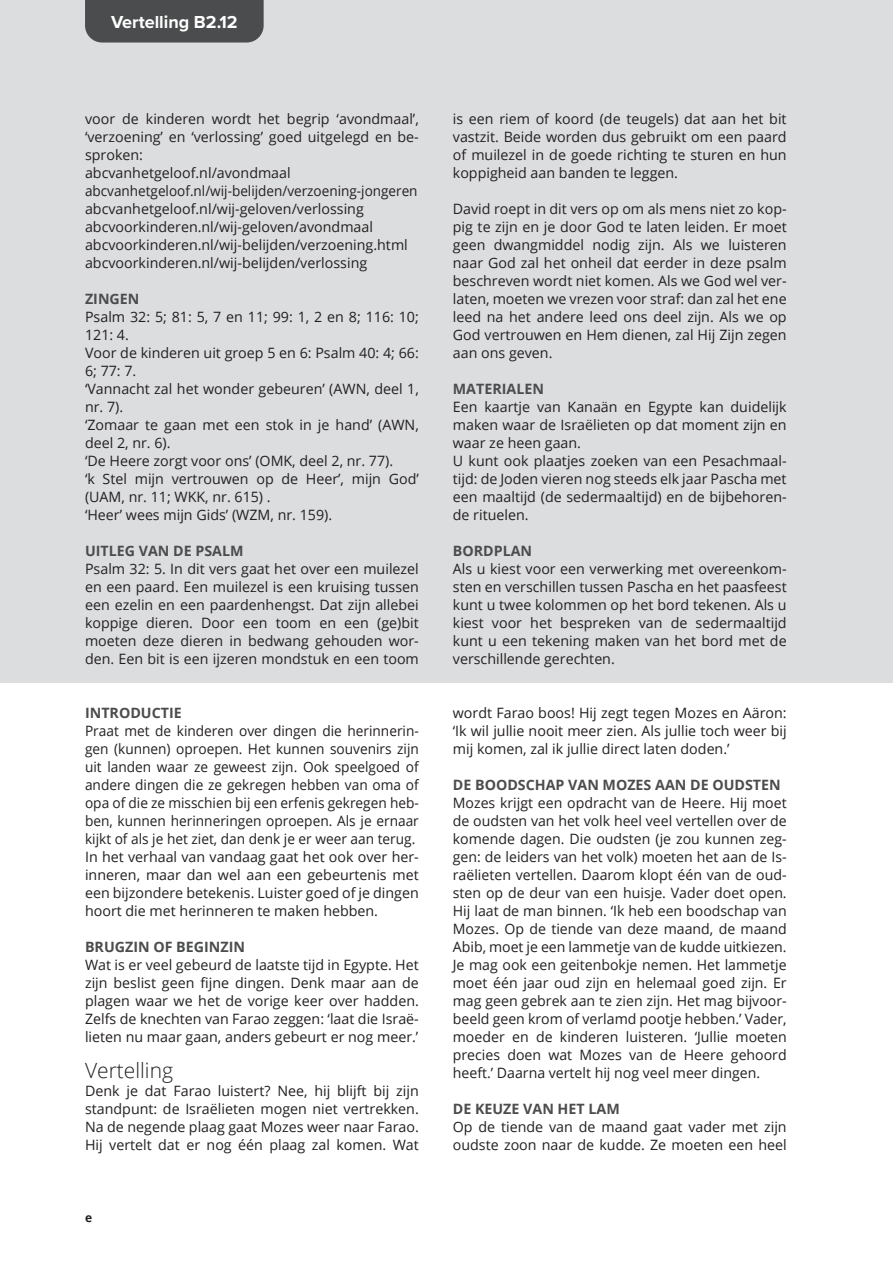
<style>
.page{position:relative;width:893px;height:1263px;background:#fff}
.page>*{position:absolute;margin:0;border:0;box-sizing:border-box;transform-origin:0 0}
.Subkop{font:300 21px "Open Sans";color:#231f20}
.t1{font:700 18px "Proxima Nova";color:#fff}
.body{font:14.25px/18px "Open Sans";color:#231f20;text-align:justify}
.body-2{font:14.25px/18px "Open Sans";color:#231f20;text-align:justify;scale:.96 1}
.kop1{font:700 14.25px "Open Sans";color:#4b4c4d}
.body-3{font:14.25px "Open Sans";color:#231f20;scale:.95 1}
.t2{font:700 12px "Open Sans";color:#231f20}
</style>
<div class="page">
<div style="left:0;top:0;width:893px;height:682px;background:#dcdddf"></div>
<div style="left:85px;top:0;width:179px;height:43px;background:#4b4c4d"></div>
<p class="t1" style="left:111px;top:9px;width:128px">Vertelling B2.12</p>
<p class="body" style="left:85px;top:110px;width:335px">voor de kinderen wordt het begrip ‘avondmaal’, ‘verzoening’ en ‘verlossing’ goed uitgelegd en be&shy;sproken:</p>
<p class="body" style="left:85px;top:164px;width:207px">abcvanhetgeloof.nl/avondmaal</p>
<p class="body-3" style="left:85px;top:181px;width:352px">abcvanhetgeloof.nl/wij-belijden/verzoening-jongeren</p>
<p class="body" style="left:85px;top:200px;width:280px">abcvanhetgeloof.nl/wij-geloven/verlossing</p>
<p class="body" style="left:85px;top:218px;width:289px">abcvoorkinderen.nl/wij-geloven/avondmaal</p>
<p class="body" style="left:85px;top:236px;width:324px">abcvoorkinderen.nl/wij-belijden/verzoening.html</p>
<p class="body" style="left:85px;top:254px;width:284px">abcvoorkinderen.nl/wij-belijden/verlossing</p>
<p class="kop1" style="left:85px;top:289px;width:56px">ZINGEN</p>
<p class="body" style="left:85px;top:308px;width:335px">Psalm 32: 5; 81: 5, 7 en 11; 99: 1, 2 en 8; 116: 10;<br>121: 4.</p>
<p class="body" style="left:85px;top:344px;width:335px">Voor de kinderen uit groep 5 en 6: Psalm 40: 4; 66:<br>6; 77: 7.</p>
<p class="body" style="left:85px;top:380px;width:335px">‘Vannacht zal het wonder gebeuren’ (AWN, deel 1, nr. 7).</p>
<p class="body" style="left:85px;top:416px;width:335px">‘Zomaar te gaan met een stok in je hand’ (AWN, deel 2, nr. 6).</p>
<p class="body" style="left:85px;top:452px;width:310px">‘De Heere zorgt voor ons’ (OMK, deel 2, nr. 77).</p>
<p class="body" style="left:85px;top:470px;width:335px">‘k Stel mijn vertrouwen op de Heer’, mijn God’ (UAM, nr. 11; WKK, nr. 615) .</p>
<p class="body" style="left:85px;top:506px;width:249px">‘Heer’ wees mijn Gids’ (WZM, nr. 159).</p>
<p class="kop1" style="left:85px;top:541px;width:160px">UITLEG VAN DE PSALM</p>
<p class="body" style="left:85px;top:560px;width:335px">Psalm 32: 5. In dit vers gaat het over een muilezel en een paard. Een muilezel is een kruising tussen een ezelin en een paardenhengst. Dat zijn allebei koppige dieren. Door een toom en een (ge)bit moeten deze dieren in bedwang gehouden wor&shy;den. Een bit is een ijzeren mondstuk en een toom</p>
<p class="kop1" style="left:85px;top:703px;width:98px">INTRODUCTIE</p>
<p class="body-2" style="left:85px;top:722px;width:349px">Praat met de kinderen over dingen die herinnerin&shy;gen (kunnen) oproepen. Het kunnen souvenirs zijn uit landen waar ze geweest zijn. Ook speelgoed of andere dingen die ze gekregen hebben van oma of opa of die ze misschien bij een erfenis gekregen heb&shy;ben, kunnen herinneringen oproepen. Als je ernaar kijkt of als je het ziet, dan denk je er weer aan terug.</p>
<p class="body" style="left:85px;top:848px;width:335px">In het verhaal van vandaag gaat het ook over her&shy;inneren, maar dan wel aan een gebeurtenis met een bijzondere betekenis. Luister goed of je dingen hoort die met herinneren te maken hebben.</p>
<p class="kop1" style="left:85px;top:937px;width:161px">BRUGZIN OF BEGINZIN</p>
<p class="body" style="left:85px;top:956px;width:335px">Wat is er veel gebeurd de laatste tijd in Egypte. Het zijn beslist geen fijne dingen. Denk maar aan de plagen waar we het de vorige keer over hadden.<br>Zelfs de knechten van Farao zeggen: ‘laat die Israë&shy;lieten nu maar gaan, anders gebeurt er nog meer.’</p>
<p class="Subkop" style="left:85px;top:1056px;width:89px">Vertelling</p>
<p class="body" style="left:85px;top:1082px;width:335px">Denk je dat Farao luistert? Nee, hij blijft bij zijn standpunt: de Israëlieten mogen niet vertrekken.<br>Na de negende plaag gaat Mozes weer naar Farao.<br>Hij vertelt dat er nog één plaag zal komen. Wat</p>
<p class="t2" style="left:85px;top:1209px;width:9px">e</p>
<p class="body" style="left:453px;top:110px;width:335px">is een riem of koord (de teugels) dat aan het bit vastzit. Beide worden dus gebruikt om een paard of muilezel in de goede richting te sturen en hun koppigheid aan banden te leggen.</p>
<p class="body" style="left:453px;top:200px;width:335px">David roept in dit vers op om als mens niet zo kop&shy;pig te zijn en je door God te laten leiden. Er moet geen dwangmiddel nodig zijn. Als we luisteren naar God zal het onheil dat eerder in deze psalm beschreven wordt niet komen. Als we God wel ver&shy;laten, moeten we vrezen voor straf: dan zal het ene leed na het andere leed ons deel zijn. Als we op God vertrouwen en Hem dienen, zal Hij Zijn zegen aan ons geven.</p>
<p class="kop1" style="left:453px;top:379px;width:93px">MATERIALEN</p>
<p class="body" style="left:453px;top:398px;width:335px">Een kaartje van Kanaän en Egypte kan duidelijk maken waar de Israëlieten op dat moment zijn en waar ze heen gaan.</p>
<p class="body" style="left:453px;top:452px;width:335px">U kunt ook plaatjes zoeken van een Pesachmaal&shy;tijd: de Joden vieren nog steeds elk jaar Pascha met een maaltijd (de sedermaaltijd) en de bijbehoren&shy;de rituelen.</p>
<p class="kop1" style="left:453px;top:541px;width:81px">BORDPLAN</p>
<p class="body" style="left:453px;top:560px;width:335px">Als u kiest voor een verwerking met overeenkom&shy;sten en verschillen tussen Pascha en het paasfeest kunt u twee kolommen op het bord tekenen. Als u kiest voor het bespreken van de sedermaaltijd kunt u een tekening maken van het bord met de verschillende gerechten.</p>
<p class="body" style="left:453px;top:704px;width:335px">wordt Farao boos! Hij zegt tegen Mozes en Aäron: ‘Ik wil jullie nooit meer zien. Als jullie toch weer bij mij komen, zal ik jullie direct laten doden.’</p>
<p class="kop1" style="left:453px;top:775px;width:329px">DE BOODSCHAP VAN MOZES AAN DE OUDSTEN</p>
<p class="body" style="left:453px;top:794px;width:335px">Mozes krijgt een opdracht van de Heere. Hij moet de oudsten van het volk heel veel vertellen over de komende dagen. Die oudsten (je zou kunnen zeg&shy;gen: de leiders van het volk) moeten het aan de Is&shy;raëlieten vertellen. Daarom klopt één van de oud&shy;sten op de deur van een huisje. Vader doet open.<br>Hij laat de man binnen. ‘Ik heb een boodschap van Mozes. Op de tiende van deze maand, de maand Abib, moet je een lammetje van de kudde uitkiezen.<br>Je mag ook een geitenbokje nemen. Het lammetje moet één jaar oud zijn en helemaal goed zijn. Er mag geen gebrek aan te zien zijn. Het mag bijvoor&shy;beeld geen krom of verlamd pootje hebben.’ Vader, moeder en de kinderen luisteren. ‘Jullie moeten precies doen wat Mozes van de Heere gehoord heeft.’ Daarna vertelt hij nog veel meer dingen.</p>
<p class="kop1" style="left:453px;top:1099px;width:168px">DE KEUZE VAN HET LAM</p>
<p class="body" style="left:453px;top:1118px;width:335px">Op de tiende van de maand gaat vader met zijn oudste zoon naar de kudde. Ze moeten een heel</p>
</div>
